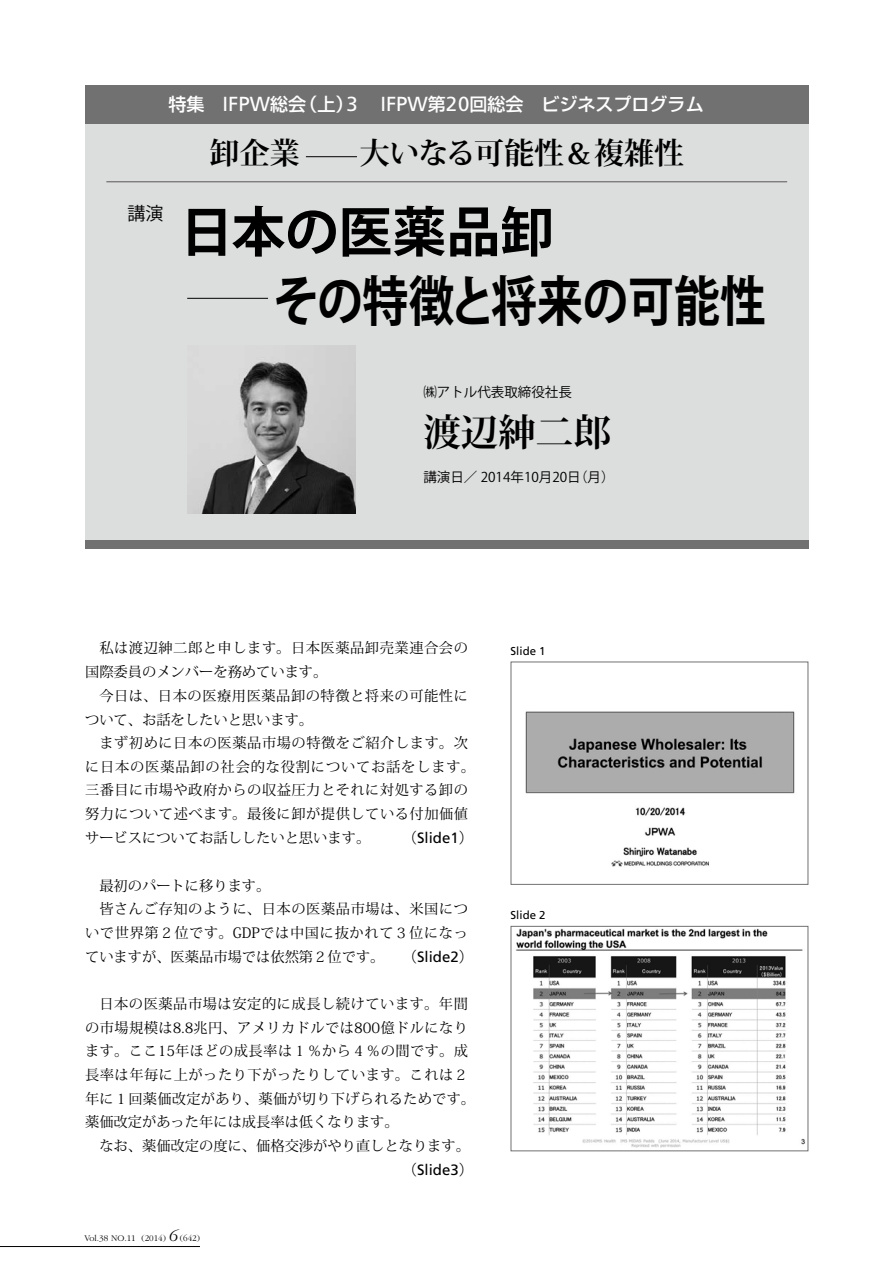
<style>
.page{position:relative;width:885px;height:1263px;background:#fff}
.page>*{position:absolute;margin:0;border:0;box-sizing:border-box;transform-origin:0 0}
.t1{font:700 54px/69px "Koz Go Pro";letter-spacing:-.01em;color:#000}
.t2{font:700 37.5px "Koz Min Pro";color:#000}
.t3{font:700 30px "Koz Min Pro";color:#000}
.t4{font:500 18px "Shin Go Pro";color:#fff}
.t5{font:18px "Koz Go Pro";color:#000}
.t6{font:15px "Frutiger";color:#000}
.t7{font:14.25px/23.7px "Koz Min Pro";letter-spacing:.035em;color:#000}
.t8{font:14.25px "Koz Min Pro";color:#000}
.t9{font:13.5px "Koz Go Pro";color:#000}
.t10{font:11.4px "Frutiger";color:#000}
.t11{font:300 9px "Garamond";color:#000}
.s1{font-family:"Frutiger";font-weight:400;font-size:20.4px}
.s2{font-family:"Shin Go Pro";font-weight:300;font-size:14.25px}
.s3{font-style:italic;font-size:16.5px}
</style>
<div class="page">
<div style="left:85px;top:85px;width:723px;height:464px;background:#dcdddd"></div>
<hr style="left:0;top:1246px;width:200px;height:1px;background:#000">
<img style="left:525px;top:711px;width:270px;height:156px">
<img style="left:516px;top:928px;width:290px;height:220px">
<div style="left:510px;top:926px;width:298px;height:225px;border:1px solid #727172"></div>
<img style="left:187px;top:345px;width:168px;height:169px">
<div style="left:85px;top:540px;width:723px;height:9px;background:#727172"></div>
<div style="left:85px;top:85px;width:723px;height:38px;background:#727172"></div>
<hr style="left:106px;top:181px;width:681px;height:1px;background:#595757">
<hr style="left:306px;top:156px;width:51px;height:1px;background:#000">
<hr style="left:187px;top:298px;width:81px;height:1px;background:#000">
<p class="t4" style="left:168px;top:89px;width:536px">特集 <span class="s1">IFPW</span>総会（上）<span class="s1">3 IFPW</span>第<span class="s1">20</span>回総会 ビジネスプログラム</p>
<h3 class="t3" style="left:210px;top:131px;width:476px">卸企業　　大いなる可能性＆複雑性</h3>
<p class="t5" style="left:128px;top:202px;width:55px">講演　</p>
<h1 class="t1" style="left:273px;top:201px;width:494px;text-indent:-94px">日本の医薬品卸<br>その特徴と将来の可能性</h1>
<p class="t9" style="left:423px;top:383px;width:150px">㈱アトル代表取締役社長</p>
<h2 class="t2" style="left:423px;top:405px;width:189px">渡辺紳二郎</h2>
<p class="t9" style="left:423px;top:469px;width:193px">講演日／ 2014年10月20日（月）</p>
<p class="t7" style="left:85px;top:636px;width:384px;text-indent:14px">私は渡辺紳二郎と申します。日本医薬品卸売業連合会の国際委員のメンバーを務めています。</p>
<p class="t7" style="left:85px;top:683px;width:384px;text-indent:14px">今日は、日本の医療用医薬品卸の特徴と将来の可能性について、お話をしたいと思います。</p>
<p class="t7" style="left:85px;top:730px;width:391px;text-indent:14px">まず初めに日本の医薬品市場の特徴をご紹介します。次に日本の医薬品卸の社会的な役割についてお話をします。三番目に市場や政府からの収益圧力とそれに対処する卸の努力について述べます。最後に卸が提供している付加価値サービスについてお話ししたいと思います。</p>
<p class="t6" style="left:403px;top:829px;width:72px"><span class="s2">（</span>Slide1<span class="s2">）</span></p>
<p class="t8" style="left:99px;top:875px;width:172px">最初のパートに移ります。</p>
<p class="t7" style="left:99px;top:896px;width:370px">皆さんご存知のように、日本の医薬品市場は、米国につ</p>
<p class="t7" style="left:85px;top:920px;width:384px">いで世界第２位です。GDPでは中国に抜かれて３位になっ</p>
<p class="t8" style="left:85px;top:946px;width:301px">ていますが、医薬品市場では依然第２位です。</p>
<p class="t6" style="left:403px;top:948px;width:72px"><span class="s2">（</span>Slide2<span class="s2">）</span></p>
<p class="t7" style="left:85px;top:991px;width:391px;text-indent:14px">日本の医薬品市場は安定的に成長し続けています。年間の市場規模は8.8兆円、アメリカドルでは800億ドルになります。ここ15年ほどの成長率は１％から４％の間です。成長率は年毎に上がったり下がったりしています。これは２年に１回薬価改定があり、薬価が切り下げられるためです。薬価改定があった年には成長率は低くなります。</p>
<p class="t8" style="left:99px;top:1136px;width:372px">なお、薬価改定の度に、価格交渉がやり直しとなります。</p>
<p class="t6" style="left:403px;top:1161px;width:72px"><span class="s2">（</span>Slide3<span class="s2">）</span></p>
<p class="t11" style="left:84px;top:1233px;width:117px">Vol.38 NO.11 (2014) <span class="s3">6</span> (642)</p>
<p class="t10" style="left:510px;top:644px;width:36px">Slide 1</p>
<p class="t10" style="left:510px;top:909px;width:36px">Slide 2</p>
</div>
